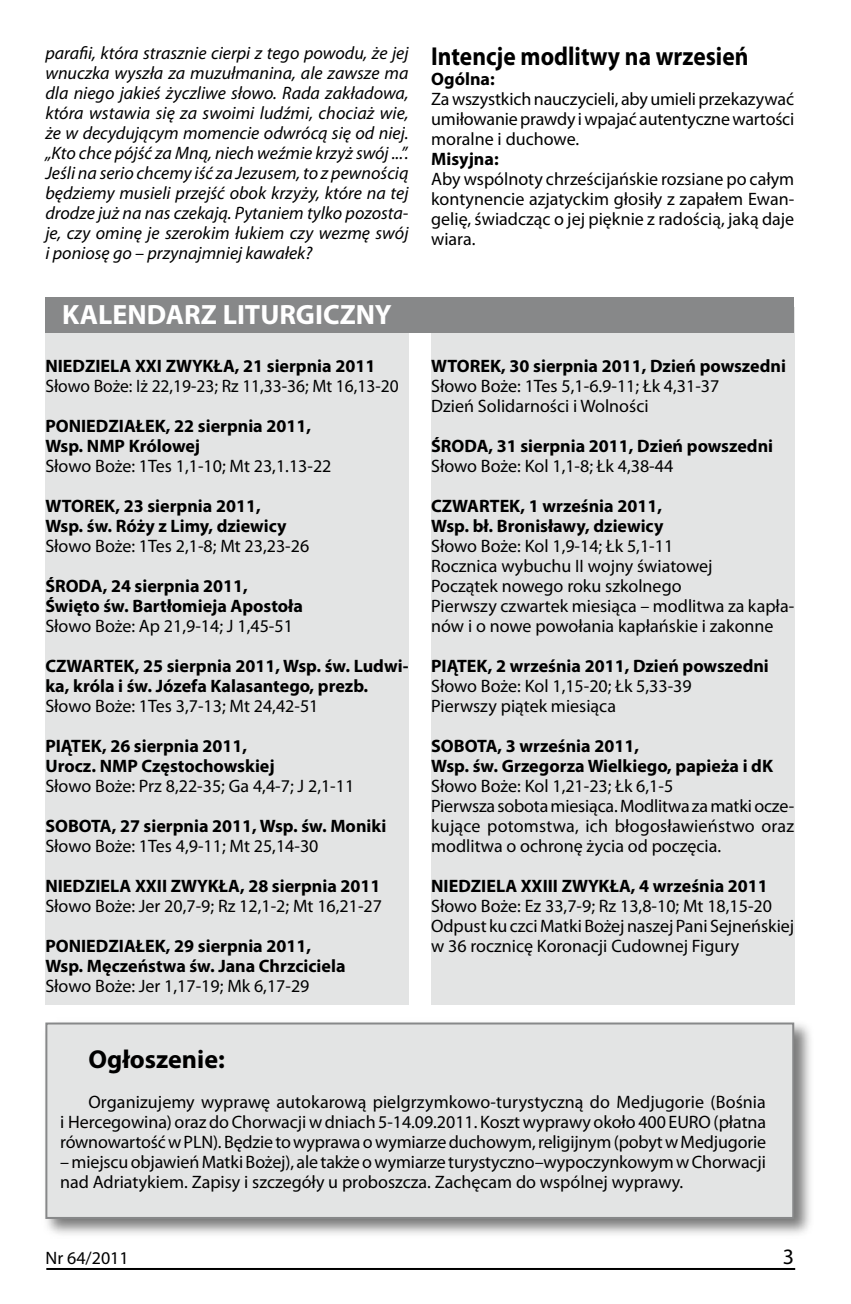
<style>
.page{position:relative;width:851px;height:1304px;background:#fff}
.page>*{position:absolute;margin:0;border:0;box-sizing:border-box;transform-origin:0 0}
.t1{font:700 28px "Myriad Pro";color:#fff}
.t2{font:700 26px "Myriad Pro";color:#000;scale:.9 1}
.t3{font:700 26px "Myriad Pro";color:#000}
.t4{font:18px/20px "Myriad Pro";color:#000}
.t5{font:700 18px/20px "Myriad Pro";color:#000}
.t6{font:italic 18px/20px "Myriad Pro";color:#000;text-align:justify}
</style>
<div class="page">
<hr style="left:46px;top:1268px;width:749px;height:2px;background:#000">
<div style="left:45px;top:307px;width:363px;height:698px;background:#e3e4e4"></div>
<div style="left:431px;top:307px;width:363px;height:698px;background:#e3e4e4"></div>
<div style="left:370px;top:297px;width:424px;height:36px;background:#878889"></div>
<div style="left:45px;top:297px;width:363px;height:36px;background:#878889"></div>
<div style="left:42px;top:1018px;width:772px;height:221px;background:#000;opacity:.53"></div>
<div style="left:46px;top:1023px;width:747px;height:195px;background:#e3e4e4"></div>
<div style="left:45px;top:1022px;width:749px;height:197px;border:2px solid #878889"></div>
<p class="t6" style="left:45px;top:43px;width:365px">parafii, która strasznie cierpi z tego powodu, że jej wnuczka wyszła za muzułmanina, ale zawsze ma dla niego jakieś życzliwe słowo. Rada zakładowa, która wstawia się za swoimi ludźmi, chociaż wie, że w decydującym momencie odwrócą się od niej. „Kto chce pójść za Mną, niech weźmie krzyż swój ...”.<br>Jeśli na serio chcemy iść za Jezusem, to z pewnością będziemy musieli przejść obok krzyży, które na tej drodze już na nas czekają. Pytaniem tylko pozosta&shy;je, czy ominę je szerokim łukiem czy wezmę swój i poniosę go – przynajmniej kawałek?</p>
<h1 class="t1" style="left:62px;top:296px;width:331px">KALENDARZ LITURGICZNY</h1>
<p class="t5" style="left:45px;top:356px;width:331px">NIEDZIELA XXI ZWYKŁA, 21 sierpnia 2011</p>
<p class="t4" style="left:45px;top:376px;width:355px">Słowo Boże: Iż 22,19-23; Rz 11,33-36; Mt 16,13-20</p>
<p class="t5" style="left:45px;top:416px;width:267px">PONIEDZIAŁEK, 22 sierpnia 2011,<br>Wsp. NMP Królowej</p>
<p class="t4" style="left:45px;top:456px;width:287px">Słowo Boże: 1Tes 1,1-10; Mt 23,1.13-22</p>
<p class="t5" style="left:45px;top:496px;width:243px">WTOREK, 23 sierpnia 2011,<br>Wsp. św. Róży z Limy, dziewicy</p>
<p class="t4" style="left:45px;top:536px;width:265px">Słowo Boże: 1Tes 2,1-8; Mt 23,23-26</p>
<p class="t5" style="left:45px;top:576px;width:259px">ŚRODA, 24 sierpnia 2011,<br>Święto św. Bartłomieja Apostoła</p>
<p class="t4" style="left:45px;top:616px;width:249px">Słowo Boże: Ap 21,9-14; J 1,45-51</p>
<p class="t5" style="left:45px;top:656px;width:364px">CZWARTEK, 25 sierpnia 2011, Wsp. św. Ludwi&shy;ka, króla i św. Józefa Kalasantego, prezb.</p>
<p class="t4" style="left:45px;top:696px;width:274px">Słowo Boże: 1Tes 3,7-13; Mt 24,42-51</p>
<p class="t5" style="left:45px;top:736px;width:231px">PIĄTEK, 26 sierpnia 2011,<br>Urocz. NMP Częstochowskiej</p>
<p class="t4" style="left:45px;top:776px;width:310px">Słowo Boże: Prz 8,22-35; Ga 4,4-7; J 2,1-11</p>
<p class="t5" style="left:45px;top:816px;width:342px">SOBOTA, 27 sierpnia 2011, Wsp. św. Moniki</p>
<p class="t4" style="left:45px;top:836px;width:274px">Słowo Boże: 1Tes 4,9-11; Mt 25,14-30</p>
<p class="t5" style="left:45px;top:876px;width:336px">NIEDZIELA XXII ZWYKŁA, 28 sierpnia 2011</p>
<p class="t4" style="left:45px;top:896px;width:338px">Słowo Boże: Jer 20,7-9; Rz 12,1-2; Mt 16,21-27</p>
<p class="t5" style="left:45px;top:936px;width:301px">PONIEDZIAŁEK, 29 sierpnia 2011,<br>Wsp. Męczeństwa św. Jana Chrzciciela</p>
<p class="t4" style="left:45px;top:976px;width:265px">Słowo Boże: Jer 1,17-19; Mk 6,17-29</p>
<h2 class="t2" style="left:431px;top:39px;width:354px">Intencje modlitwy na wrzesień</h2>
<p class="t5" style="left:431px;top:68px;width:65px">Ogólna:</p>
<p class="t4" style="left:431px;top:89px;width:365px;text-align:justify">Za wszystkich nauczycieli, aby umieli przekazywać umiłowanie prawdy i wpajać autentyczne wartości moralne i duchowe.</p>
<p class="t5" style="left:431px;top:148px;width:69px">Misyjna:</p>
<p class="t4" style="left:431px;top:169px;width:364px;text-align:justify">Aby wspólnoty chrześcijańskie rozsiane po całym kontynencie azjatyckim głosiły z zapałem Ewan&shy;gelię, świadcząc o jej pięknie z radością, jaką daje wiara.</p>
<p class="t5" style="left:431px;top:355px;width:356px">WTOREK, 30 sierpnia 2011, Dzień powszedni</p>
<p class="t4" style="left:431px;top:375px;width:290px">Słowo Boże: 1Tes 5,1-6.9-11; Łk 4,31-37<br>Dzień Solidarności i Wolności</p>
<p class="t5" style="left:431px;top:435px;width:343px">ŚRODA, 31 sierpnia 2011, Dzień powszedni</p>
<p class="t4" style="left:431px;top:455px;width:243px">Słowo Boże: Kol 1,1-8; Łk 4,38-44</p>
<p class="t5" style="left:431px;top:495px;width:234px">CZWARTEK, 1 września 2011,<br>Wsp. bł. Bronisławy, dziewicy</p>
<p class="t4" style="left:431px;top:535px;width:364px">Słowo Boże: Kol 1,9-14; Łk 5,1-11<br>Rocznica wybuchu II wojny światowej<br>Początek nowego roku szkolnego<br>Pierwszy czwartek miesiąca – modlitwa za kapła&shy;nów i o nowe powołania kapłańskie i zakonne</p>
<p class="t5" style="left:431px;top:655px;width:339px">PIĄTEK, 2 września 2011, Dzień powszedni</p>
<p class="t4" style="left:431px;top:675px;width:262px">Słowo Boże: Kol 1,15-20; Łk 5,33-39<br>Pierwszy piątek miesiąca</p>
<p class="t5" style="left:431px;top:735px;width:343px">SOBOTA, 3 września 2011,<br>Wsp. św. Grzegorza Wielkiego, papieża i dK</p>
<p class="t4" style="left:431px;top:775px;width:364px">Słowo Boże: Kol 1,21-23; Łk 6,1-5<br>Pierwsza sobota miesiąca. Modlitwa za matki ocze&shy;kujące potomstwa, ich błogosławieństwo oraz modlitwa o ochronę życia od poczęcia.</p>
<p class="t5" style="left:431px;top:875px;width:338px">NIEDZIELA XXIII ZWYKŁA, 4 września 2011</p>
<p class="t4" style="left:431px;top:895px;width:364px">Słowo Boże: Ez 33,7-9; Rz 13,8-10; Mt 18,15-20<br>Odpust ku czci Matki Bożej naszej Pani Sejneńskiej w 36 rocznicę Koronacji Cudownej Figury</p>
<h2 class="t3" style="left:88px;top:1043px;width:138px">Ogłoszenie:</h2>
<p class="t4" style="left:60px;top:1092px;width:707px;text-align:justify;text-indent:28px">Organizujemy wyprawę autokarową pielgrzymkowo-turystyczną do Medjugorie (Bośnia i Hercegowina) oraz do Chorwacji w dniach 5-14.09.2011. Koszt wyprawy około 400 EURO (płatna równowartość w PLN). Będzie to wyprawa o wymiarze duchowym, religijnym (pobyt w Medjugorie</p>
<p class="t4" style="left:60px;top:1152px;width:707px">– miejscu objawień Matki Bożej), ale także o wymiarze turystyczno–wypoczynkowym w Chorwacji nad Adriatykiem. Zapisy i szczegóły u proboszcza. Zachęcam do wspólnej wyprawy.</p>
<p class="t4" style="left:45px;top:1248px;width:85px">Nr 64/2011</p>
</div>
